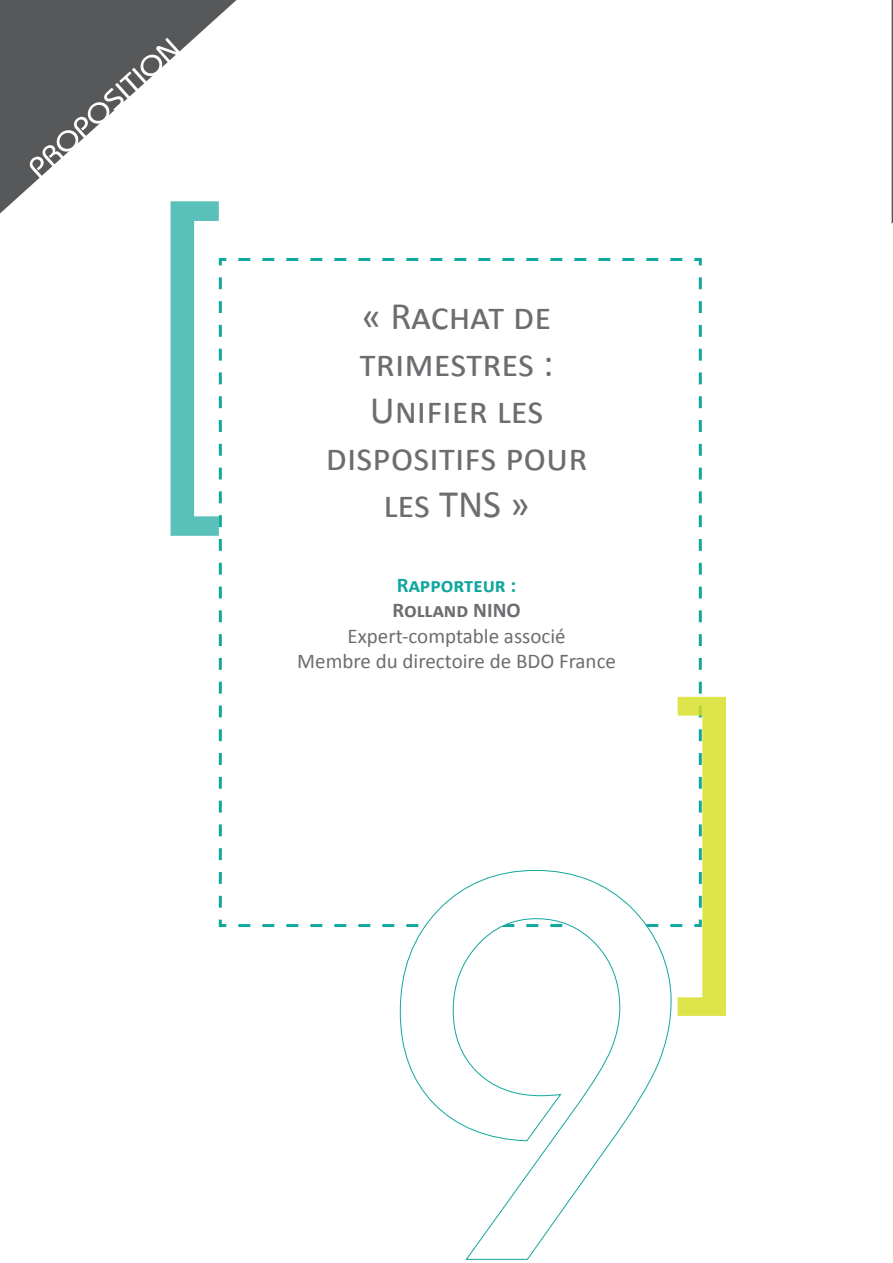
<style>
.page{position:relative;width:893px;height:1263px;background:#fff}
.page>*{position:absolute;margin:0;border:0;box-sizing:border-box;transform-origin:0 0}
.t1{font:39px "Calibri";color:#6c6d70}
.ips1{font:21px "Calibri";color:#6c6d70}
.ips1-2{font:700 21px "Calibri";color:#12a79d}
.ips1-3{font:700 21px "Calibri";color:#6c6d70}
</style>
<div class="page">
<svg style="left:892px;top:0;width:1px;height:224px"></svg>
<svg style="left:0;top:0;width:237px;height:213px"></svg>
<svg style="left:171px;top:201px;width:51px;height:335px"></svg>
<svg style="left:217px;top:256px;width:485px;height:672px"></svg>
<svg style="left:238px;top:271px;width:488px;height:745px"></svg>
<svg style="left:30px;top:38px;width:150px;height:141px"></svg>
<svg style="left:400px;top:870px;width:271px;height:390px"></svg>
<p class="t1" style="left:362px;top:292px;width:191px">« Rachat de</p>
<p class="t1" style="left:360px;top:339px;width:196px">trimestres :</p>
<p class="t1" style="left:370px;top:385px;width:175px">Unifier les</p>
<p class="t1" style="left:326px;top:432px;width:263px">dispositifs pour</p>
<p class="t1" style="left:383px;top:479px;width:148px">les TNS »</p>
<p class="ips1-2" style="left:397px;top:572px;width:121px">Rapporteur :</p>
<p class="ips1-3" style="left:393px;top:597px;width:130px">Rolland NINO</p>
<p class="ips1" style="left:348px;top:622px;width:220px">Expert-comptable associé</p>
<p class="ips1" style="left:297px;top:647px;width:320px">Membre du directoire de BDO France</p>
</div>
